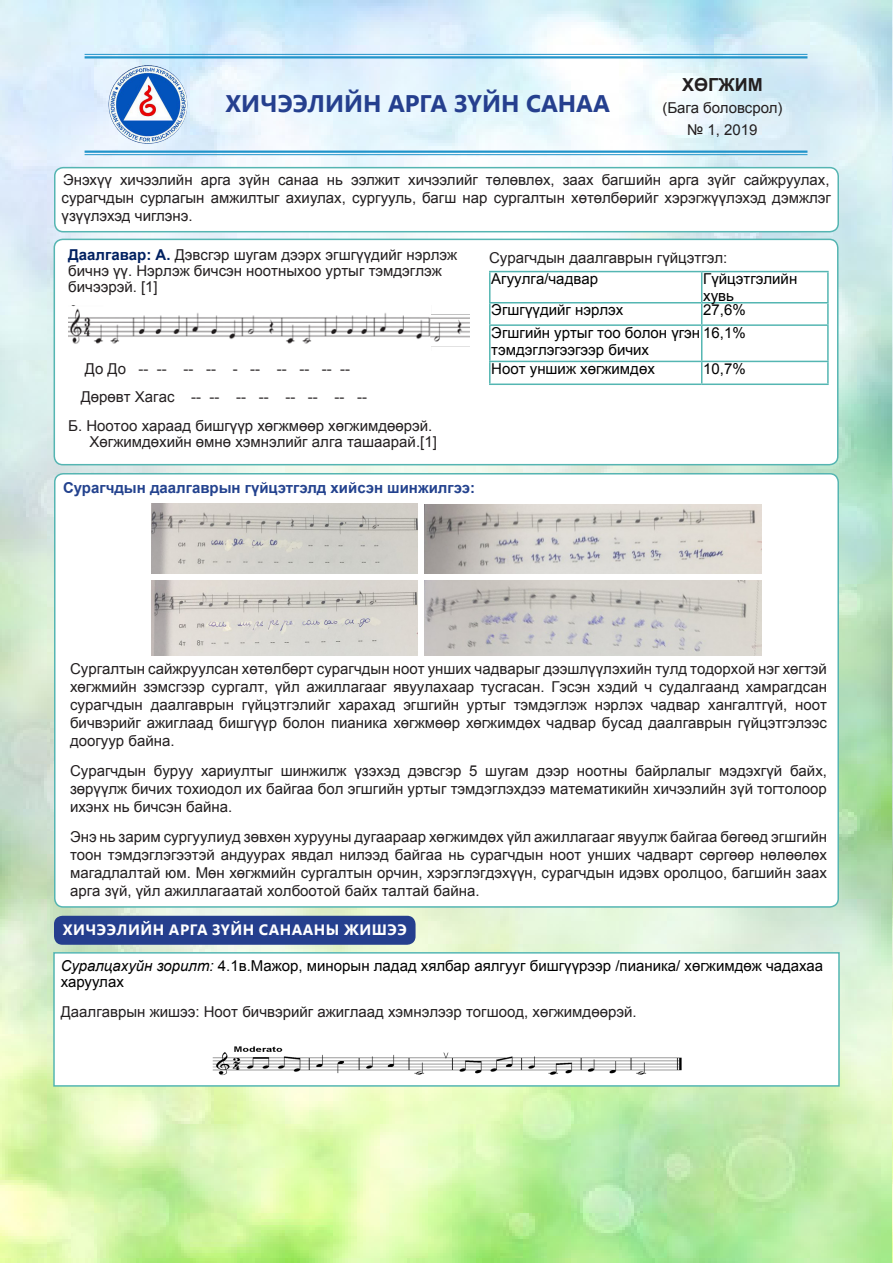
<style>
.page{position:relative;width:893px;height:1263px;background:#fff}
.page>*{position:absolute;margin:0;border:0;box-sizing:border-box;transform-origin:0 0}
.t1{font:700 24px "Segoe UI";color:#253f8e}
.t2{font:700 18px "Arial";color:#231f20}
.t3{font:15px/18px "Arial";color:#231f20;text-align:justify}
.t4{font:15px/17.2px "Arial";color:#000}
.t5{font:700 15px "Arial";color:#23428e}
.t6{font:700 15px "Segoe UI";letter-spacing:.035em;color:#fff}
.s1{font-weight:700;color:#002060}
.s2{font-style:italic}
</style>
<div class="page">
<img style="left:0;top:0;width:893px;height:1263px">
<div style="left:54px;top:239px;width:784px;height:226px;background:#fff;border-radius:9px"></div>
<div style="left:54px;top:239px;width:784px;height:226px;border:2px solid #55b5b2;border-radius:9px"></div>
<img style="left:109px;top:65px;width:78px;height:79px;border-radius:39px">
<hr style="left:85px;top:54px;width:722px;height:1px;background:#2294ca">
<hr style="left:85px;top:56px;width:722px;height:3px;background:#2294ca">
<hr style="left:85px;top:151px;width:722px;height:2px;background:#2294ca">
<hr style="left:85px;top:154px;width:722px;height:1px;background:#2294ca">
<div style="left:55px;top:168px;width:783px;height:64px;background:#fff;border-radius:9px"></div>
<div style="left:54px;top:167px;width:785px;height:65px;border:2px solid #55b5b2;border-radius:9px"></div>
<div style="left:54px;top:916px;width:362px;height:29px;background:#253f8e;border-radius:9px"></div>
<hr style="left:489px;top:271px;width:213px;height:1px;background:#54b6b2">
<hr style="left:489px;top:272px;width:1px;height:30px;background:#54b6b2">
<hr style="left:702px;top:271px;width:127px;height:1px;background:#54b6b2">
<hr style="left:701px;top:272px;width:1px;height:30px;background:#54b6b2">
<hr style="left:827px;top:272px;width:2px;height:30px;background:#54b6b2">
<hr style="left:489px;top:302px;width:213px;height:1px;background:#54b6b2">
<svg style="left:489px;top:303px;width:1px;height:21px"></svg>
<hr style="left:702px;top:302px;width:127px;height:1px;background:#54b6b2">
<svg style="left:701px;top:303px;width:1px;height:21px"></svg>
<hr style="left:827px;top:303px;width:2px;height:21px;background:#54b6b2">
<hr style="left:489px;top:324px;width:213px;height:2px;background:#54b6b2">
<hr style="left:489px;top:326px;width:1px;height:35px;background:#54b6b2">
<hr style="left:702px;top:324px;width:127px;height:2px;background:#54b6b2">
<hr style="left:701px;top:326px;width:1px;height:35px;background:#54b6b2">
<hr style="left:827px;top:326px;width:2px;height:35px;background:#54b6b2">
<hr style="left:489px;top:361px;width:213px;height:1px;background:#54b6b2">
<svg style="left:489px;top:362px;width:1px;height:21px"></svg>
<hr style="left:702px;top:361px;width:127px;height:1px;background:#54b6b2">
<svg style="left:701px;top:362px;width:1px;height:21px"></svg>
<hr style="left:827px;top:362px;width:2px;height:21px;background:#54b6b2">
<hr style="left:489px;top:383px;width:213px;height:2px;background:#54b6b2">
<hr style="left:702px;top:383px;width:127px;height:2px;background:#54b6b2">
<div style="left:55px;top:474px;width:783px;height:433px;background:#fff;border-radius:9px"></div>
<div style="left:54px;top:473px;width:785px;height:435px;border:2px solid #55b5b2;border-radius:9px"></div>
<img style="left:151px;top:503px;width:267px;height:71px">
<img style="left:151px;top:580px;width:267px;height:76px">
<img style="left:424px;top:504px;width:337px;height:70px">
<img style="left:424px;top:580px;width:337px;height:76px">
<img style="left:68px;top:306px;width:402px;height:41px">
<div style="left:54px;top:953px;width:785px;height:133px;background:#fff"></div>
<img style="left:212px;top:1046px;width:470px;height:30px">
<div style="left:53px;top:952px;width:787px;height:135px;border:2px solid #54b6b2"></div>
<p class="t2" style="left:682px;top:72px;width:82px">ХӨГЖИМ</p>
<p class="t3" style="left:662px;top:99px;width:122px">(Бага боловсрол)</p>
<p class="t3" style="left:687px;top:121px;width:72px">№ 1, 2019</p>
<p class="t3" style="left:62px;top:171px;width:771px">Энэхүү хичээлийн арга зүйн санаа нь ээлжит хичээлийг төлөвлөх, заах багшийн арга зүйг сайжруулах, сурагчдын сурлагын амжилтыг ахиулах, сургууль, багш нар сургалтын хөтөлбөрийг хэрэгжүүлэхэд дэмжлэг үзүүлэхэд чиглэнэ.</p>
<p class="t1" style="left:226px;top:84px;width:386px">ХИЧЭЭЛИЙН АРГА ЗҮЙН САНАА</p>
<p class="t3" style="left:68px;top:247px;width:390px;line-height:16.2px;text-align:left"><span class="s1">Даалгавар: А.</span> Дэвсгэр шугам дээрх эгшгүүдийг нэрлэж бичнэ үү. Нэрлэж бичсэн ноотныхоо уртыг тэмдэглэж бичээрэй. [1]</p>
<p class="t3" style="left:85px;top:360px;width:267px">До До -- -- -- -- - -- -- -- -- --</p>
<p class="t3" style="left:81px;top:388px;width:288px">Дөрөвт Хагас -- -- -- -- -- -- -- --</p>
<p class="t3" style="left:90px;top:417px;width:349px;line-height:16.2px;text-indent:-21px">Б. Ноотоо хараад бишгүүр хөгжмөөр хөгжимдөөрэй.<br>Хөгжимдөхийн өмнө хэмнэлийг алга ташаарай.[1]</p>
<p class="t5" style="left:63px;top:477px;width:414px">Сурагчдын даалгаврын гүйцэтгэлд хийсэн шинжилгээ:</p>
<p class="t3" style="left:489px;top:248px;width:240px">Сурагчдын даалгаврын гүйцэтгэл:</p>
<p class="t4" style="left:491px;top:270px;width:108px">Агуулга/чадвар</p>
<p class="t4" style="left:703px;top:270px;width:96px">Гүйцэтгэлийн хувь</p>
<p class="t4" style="left:491px;top:301px;width:134px">Эгшгүүдийг нэрлэх</p>
<p class="t4" style="left:703px;top:301px;width:44px">27,6%</p>
<p class="t4" style="left:491px;top:324px;width:256px">Эгшгийн уртыг тоо болон үгэн 16,1% тэмдэглэгээгээр бичих</p>
<p class="t4" style="left:491px;top:360px;width:165px">Ноот уншиж хөгжимдөх</p>
<p class="t4" style="left:703px;top:360px;width:44px">10,7%</p>
<p class="t3" style="left:70px;top:659px;width:758px">Сургалтын сайжруулсан хөтөлбөрт сурагчдын ноот унших чадварыг дээшлүүлэхийн тулд тодорхой нэг хөгтэй хөгжмийн зэмсгээр сургалт, үйл ажиллагааг явуулахаар тусгасан. Гэсэн хэдий ч судалгаанд хамрагдсан сурагчдын даалгаврын гүйцэтгэлийг харахад эгшгийн уртыг тэмдэглэж нэрлэх чадвар хангалтгүй, ноот бичвэрийг ажиглаад бишгүүр болон пианика хөгжмөөр хөгжимдөх чадвар бусад даалгаврын гүйцэтгэлээс доогуур байна.</p>
<p class="t3" style="left:70px;top:761px;width:758px">Сурагчдын буруу хариултыг шинжилж үзэхэд дэвсгэр 5 шугам дээр ноотны байрлалыг мэдэхгүй байх, зөрүүлж бичих тохиодол их байгаа бол эгшгийн уртыг тэмдэглэхдээ математикийн хичээлийн зүй тогтолоор ихэнх нь бичсэн байна.</p>
<p class="t3" style="left:70px;top:827px;width:758px">Энэ нь зарим сургуулиуд зөвхөн хурууны дугаараар хөгжимдөх үйл ажиллагааг явуулж байгаа бөгөөд эгшгийн тоон тэмдэглэгээтэй андуурах явдал нилээд байгаа нь сурагчдын ноот унших чадварт сөргөөр нөлөөлөх магадлалтай юм. Мөн хөгжмийн сургалтын орчин, хэрэглэгдэхүүн, сурагчдын идэвх оролцоо, багшийн заах арга зүй, үйл ажиллагаатай холбоотой байх талтай байна.</p>
<p class="t6" style="left:63px;top:918px;width:345px">ХИЧЭЭЛИЙН АРГА ЗҮЙН САНААНЫ ЖИШЭЭ</p>
<p class="t4" style="left:61px;top:957px;width:764px;line-height:16.2px"><span class="s2">Суралцахуйн зорилт:</span> 4.1в.Мажор, минорын ладад хялбар аялгууг бишгүүрээр /пианика/ хөгжимдөж чадахаа харуулах</p>
<p class="t3" style="left:61px;top:1002px;width:577px">Даалгаврын жишээ: Ноот бичвэрийг ажиглаад хэмнэлээр тогшоод, хөгжимдөөрэй.</p>
</div>
